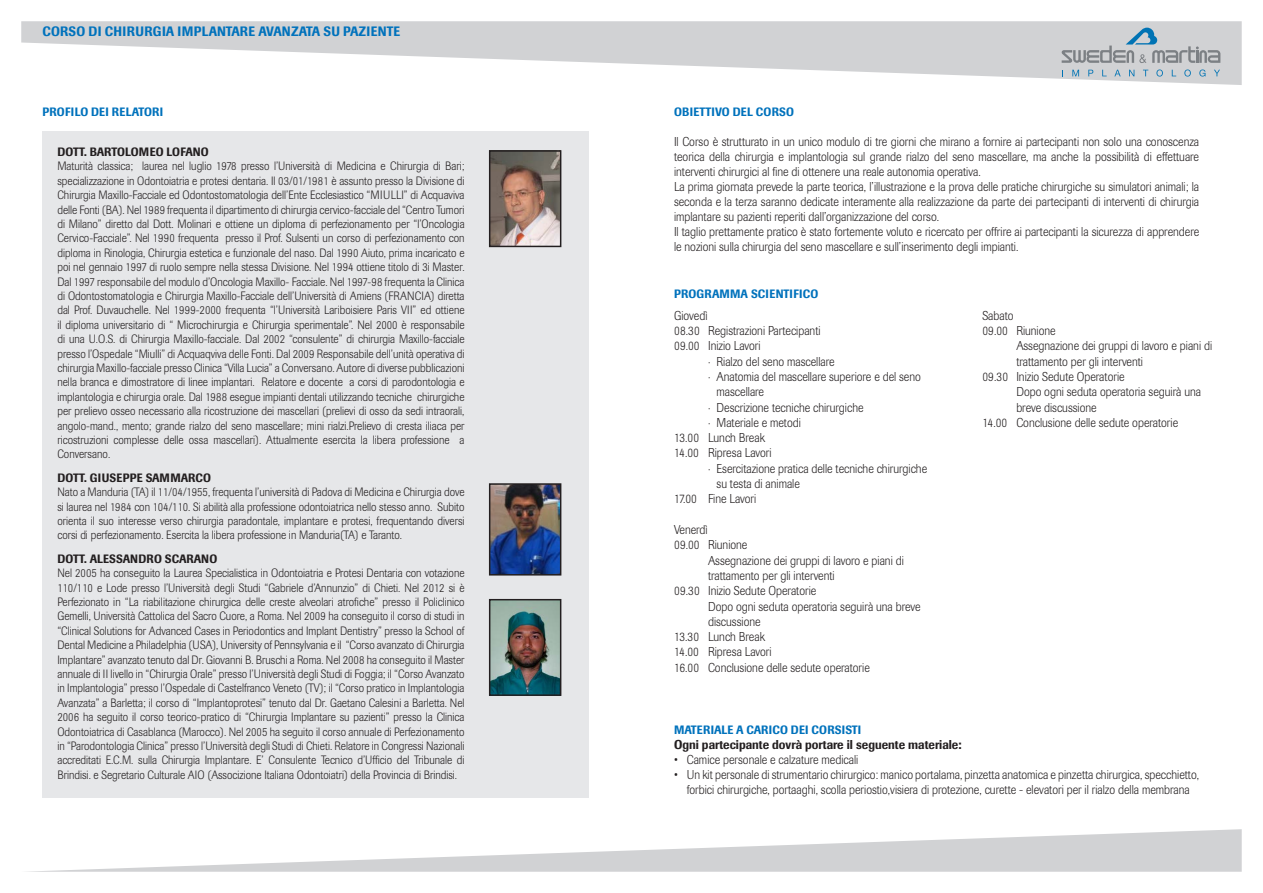
<style>
.page{position:relative;width:1263px;height:893px;background:#fff}
.page>*{position:absolute;margin:0;border:0;box-sizing:border-box;transform-origin:0 0}
.t1{font:500 13.5px "Imago";letter-spacing:.02em;color:#0072bc;scale:.9 1}
.t2{font:300 12.75px/15px "Imago";color:#231f20;scale:.9 1}
.t3{font:500 12.75px "Imago";color:#231f20;scale:.9 1}
.t4{font:300 12px/14.4px "Imago";color:#231f20;text-align:justify;scale:.9 1}
.t5{font:500 12px "Imago";letter-spacing:.02em;color:#0072bc;scale:.9 1}
.t6{font:500 12px "Imago";letter-spacing:.02em;color:#231f20;scale:.9 1}
.t7{font:500 12px "Imago";color:#231f20;scale:.9 1}
</style>
<div class="page">
<svg style="left:21px;top:21px;width:1221px;height:64px;fill:#d1d2d4"></svg>
<svg style="left:27px;top:829px;width:1215px;height:43px"></svg>
<div style="left:43px;top:132px;width:546px;height:666px;background:#e6e7e9"></div>
<img style="left:492px;top:153px;width:66px;height:91px">
<div style="left:489px;top:150px;width:72px;height:97px;border:2px solid #231f20"></div>
<img style="left:492px;top:486px;width:66px;height:87px">
<div style="left:489px;top:483px;width:72px;height:93px;border:2px solid #231f20"></div>
<img style="left:492px;top:602px;width:66px;height:91px">
<div style="left:489px;top:599px;width:72px;height:97px;border:2px solid #231f20"></div>
<svg style="left:1062px;top:28px;width:158px;height:35px;background:#b8bec3"></svg>
<svg style="left:1072px;top:70px;width:7px;height:6px"></svg>
<svg style="left:1088px;top:70px;width:5px;height:6px"></svg>
<svg style="left:1102px;top:70px;width:5px;height:6px"></svg>
<svg style="left:1114px;top:70px;width:7px;height:6px"></svg>
<svg style="left:1129px;top:70px;width:5px;height:6px"></svg>
<svg style="left:1143px;top:70px;width:5px;height:6px"></svg>
<svg style="left:1156px;top:70px;width:7px;height:7px"></svg>
<svg style="left:1172px;top:70px;width:4px;height:6px"></svg>
<svg style="left:1184px;top:70px;width:7px;height:7px"></svg>
<svg style="left:1199px;top:70px;width:6px;height:7px"></svg>
<svg style="left:1214px;top:70px;width:6px;height:6px"></svg>
<p class="t1" style="left:43px;top:23px;width:399px">CORSO DI CHIRURGIA IMPLANTARE AVANZATA SU PAZIENTE</p>
<p class="t5" style="left:43px;top:104px;width:136px">PROFILO DEI RELATORI</p>
<p class="t5" style="left:674px;top:104px;width:135px">OBIETTIVO DEL CORSO</p>
<p class="t2" style="left:674px;top:134px;width:585px">Il Corso è strutturato in un unico modulo di tre giorni che mirano a fornire ai partecipanti non solo una conoscenza teorica della chirurgia e implantologia sul grande rialzo del seno mascellare, ma anche la possibilità di effettuare interventi chirurgici al fine di ottenere una reale autonomia operativa.<br>La prima giornata prevede la parte teorica, l’illustrazione e la prova delle pratiche chirurgiche su simulatori animali; la seconda e la terza saranno dedicate interamente alla realizzazione da parte dei partecipanti di interventi di chirurgia implantare su pazienti reperiti dall’organizzazione del corso.<br>Il taglio prettamente pratico è stato fortemente voluto e ricercato per offrire ai partecipanti la sicurezza di apprendere le nozioni sulla chirurgia del seno mascellare e sull’inserimento degli impianti.</p>
<p class="t7" style="left:57px;top:145px;width:170px">DOTT. BARTOLOMEO LOFANO</p>
<p class="t4" style="left:57px;top:159px;width:454px">Maturità classica; laurea nel luglio 1978 presso l’U niversità di Medicina e Chirurgia di Bari; specializzazione in Odontoiatria e protesi dentaria. Il 03/01/1981 è assunto presso la Divisione di Chirurgia Maxillo-Facciale ed Odontostomatologia dell’Ente Ecclesiastico “MIU LLI” di Acquaviva delle Fonti (BA). Nel 1989 frequenta il dipartimento di chirurgia cervico-facciale del “Centro Tumori di Milano” diretto dal Dott. Molinari e ottiene un diploma di perfezionamento per “l’Oncologia Cervico-Facciale”. Nel 1990 frequenta presso il Prof. Sulsenti un corso di perfezionamento con diploma in Rinologia, Chirurgia estetica e funzionale del naso. Dal 1990 Aiuto, prima incaricato e poi nel gennaio 1997 di ruolo sempre nella stessa Divisione. Nel 1994 ottiene titolo di 3i Master.<br>Dal 1997 responsabile del modulo d’Oncologia Maxillo- Facciale. Nel 1997-98 frequenta la Clinica di Odontostomatologia e Chirurgia Maxillo-Facciale dell’U niversità di Amiens (FRANCIA) diretta dal Prof. Duvauchelle. Nel 1999-2000 frequenta “l’U niversità Lariboisiere Paris VII” ed ottiene il diploma universitario di “ Microchirurgia e Chirurgia sperimentale”. Nel 2000 è responsabile di una U .O.S. di Chirurgia Maxillo-facciale. Dal 2002 “consulente” di chirurgia Maxillo-facciale presso l’Ospedale “Miulli” di Acquaqviva delle Fonti. Dal 2009 Responsabile dell’unità operativa di chirurgia Maxillo-facciale presso Clinica “Villa Lucia” a Conversano. Autore di diverse pubblicazioni nella branca e dimostratore di linee implantari. Relatore e docente a corsi di parodontologia e implantologia e chirurgia orale. Dal 1988 esegue impianti dentali utilizzando tecniche chirurgiche per prelievo osseo necessario alla ricostruzione dei mascellari (prelievi di osso da sedi intraorali, angolo-mand., mento; grande rialzo del seno mascellare; mini rialzi.Prelievo di cresta iliaca per ricostruzioni complesse delle ossa mascellari). Attualmente esercita la libera professione a Conversano.</p>
<p class="t6" style="left:57px;top:470px;width:54px">Dott. Giuseppe</p>
<p class="t6" style="left:146px;top:470px;width:18px">Sammarco</p>
<p class="t4" style="left:57px;top:485px;width:454px">Nato a Manduria (TA) il 11/04/1955, frequenta l’università di Padova di Medicina e Chirurgia dove si laurea nel 1984 con 104/110. Si abilità alla professione odontoiatrica nello stesso anno. Subito orienta il suo interesse verso chirurgia paradontale, implantare e protesi, frequentando diversi corsi di perfezionamento. Esercita la libera professione in Manduria(TA) e Taranto.</p>
<p class="t6" style="left:57px;top:551px;width:54px">Dott. Alessandro</p>
<p class="t6" style="left:165px;top:551px;width:18px">Scarano</p>
<p class="t4" style="left:57px;top:566px;width:454px">Nel 2005 ha conseguito la Laurea Specialistica in Odontoiatria e Protesi Dentaria con votazione 110/110 e Lode presso l’U niversità degli Studi “Gabriele d’Annunzio” di Chieti. Nel 2012 si è Perfezionato in “La riabilitazione chirurgica delle creste alveolari atrofiche” presso il Policlinico Gemelli, U niversità Cattolica del Sacro Cuore, a Roma. Nel 2009 ha conseguito il corso di studi in “Clinical Solutions for Advanced Cases in Periodontics and Implant Dentistry” presso la School of Dental Medicine a Philadelphia (U SA), U niversity of Pennsylvania e il “Corso avanzato di Chirurgia Implantare” avanzato tenuto dal Dr. Giovanni B. Bruschi a Roma. Nel 2008 ha conseguito il Master annuale di II livello in “Chirurgia Orale” presso l’U niversità degli Studi di Foggia; il “Corso Avanzato in Implantologia” presso l’Ospedale di Castelfranco Veneto (TV); il “Corso pratico in Implantologia Avanzata” a Barletta; il corso di “Implantoprotesi” tenuto dal Dr. Gaetano Calesini a Barletta. Nel 2006 ha seguito il corso teorico-pratico di “Chirurgia Implantare su pazienti” presso la Clinica Odontoiatrica di Casablanca (Marocco). Nel 2005 ha seguito il corso annuale di Perfezionamento in “Parodontologia Clinica” presso l’U niversità degli Studi di Chieti. Relatore in Congressi Nazionali accreditati E.C.M. sulla Chirurgia Implantare. E’ Consulente Tecnico d’Ufficio del Tribunale di Brindisi. e Segretario Culturale AIO (Associzione Italiana Odontoiatri) della Provincia di Brindisi.</p>
<p class="t5" style="left:674px;top:287px;width:162px">PROGRAMMA SCIENTIFICO</p>
<p class="t2" style="left:674px;top:308px;width:164px">Giovedì<br>08.30 Registrazioni Partecipanti<br>09.00 Inizio Lavori</p>
<p class="t2" style="left:708px;top:354px;width:142px">· Rialzo del seno mascellare</p>
<p class="t2" style="left:708px;top:369px;width:238px">· Anatomia del mascellare superiore e del seno</p>
<p class="t2" style="left:716px;top:385px;width:54px">mascellare</p>
<p class="t2" style="left:708px;top:400px;width:174px">· Descrizione tecniche chirurgiche</p>
<p class="t2" style="left:708px;top:415px;width:105px">· Materiale e metodi</p>
<p class="t2" style="left:674px;top:430px;width:103px">13.00 Lunch Break</p>
<p class="t2" style="left:674px;top:446px;width:110px">14.00 Ripresa Lavori</p>
<p class="t2" style="left:708px;top:461px;width:245px">· Esercitazione pratica delle tecniche chirurgiche</p>
<p class="t2" style="left:716px;top:476px;width:94px">su testa di animale</p>
<p class="t2" style="left:674px;top:492px;width:93px">17.00 Fine Lavori</p>
<p class="t2" style="left:674px;top:522px;width:39px">Venerdì</p>
<p class="t2" style="left:674px;top:538px;width:83px">09.00 Riunione</p>
<p class="t2" style="left:708px;top:553px;width:219px">Assegnazione dei gruppi di lavoro e piani di</p>
<p class="t2" style="left:708px;top:568px;width:142px">trattamento per gli interventi</p>
<p class="t2" style="left:674px;top:583px;width:160px">09.30 Inizio Sedute Operatorie</p>
<p class="t2" style="left:708px;top:599px;width:238px">Dopo ogni seduta operatoria seguirà una breve</p>
<p class="t2" style="left:708px;top:614px;width:60px">discussione</p>
<p class="t2" style="left:674px;top:629px;width:103px">13.30 Lunch Break</p>
<p class="t2" style="left:674px;top:645px;width:110px">14.00 Ripresa Lavori</p>
<p class="t2" style="left:674px;top:660px;width:219px">16.00 Conclusione delle sedute operatorie</p>
<p class="t2" style="left:982px;top:308px;width:36px">Sabato</p>
<p class="t2" style="left:982px;top:323px;width:83px">09.00 Riunione</p>
<p class="t2" style="left:1016px;top:339px;width:219px">Assegnazione dei gruppi di lavoro e piani di</p>
<p class="t2" style="left:1016px;top:354px;width:142px">trattamento per gli interventi</p>
<p class="t2" style="left:982px;top:369px;width:160px">09.30 Inizio Sedute Operatorie</p>
<p class="t2" style="left:1016px;top:385px;width:207px">Dopo ogni seduta operatoria seguirà una</p>
<p class="t2" style="left:1016px;top:400px;width:91px">breve discussione</p>
<p class="t2" style="left:982px;top:415px;width:219px">14.00 Conclusione delle sedute operatorie</p>
<p class="t5" style="left:674px;top:723px;width:209px">MATERIALE A CARICO DEI CORSISTI</p>
<p class="t3" style="left:674px;top:737px;width:321px">Ogni partecipante dovrà portare il seguente materiale:</p>
<p class="t2" style="left:674px;top:753px;width:206px">• Camice personale e calzature medicali</p>
<p class="t2" style="left:674px;top:768px;width:585px;text-align:center">• Un kit personale di strumentario chirurgico: manico portalama, pinzetta anatomica e pinzetta chirurgica, specchietto, forbici chirurgiche, portaaghi, scolla periostio,visiera di protezione, curette - elevatori per il rialzo della membrana</p>
</div>
